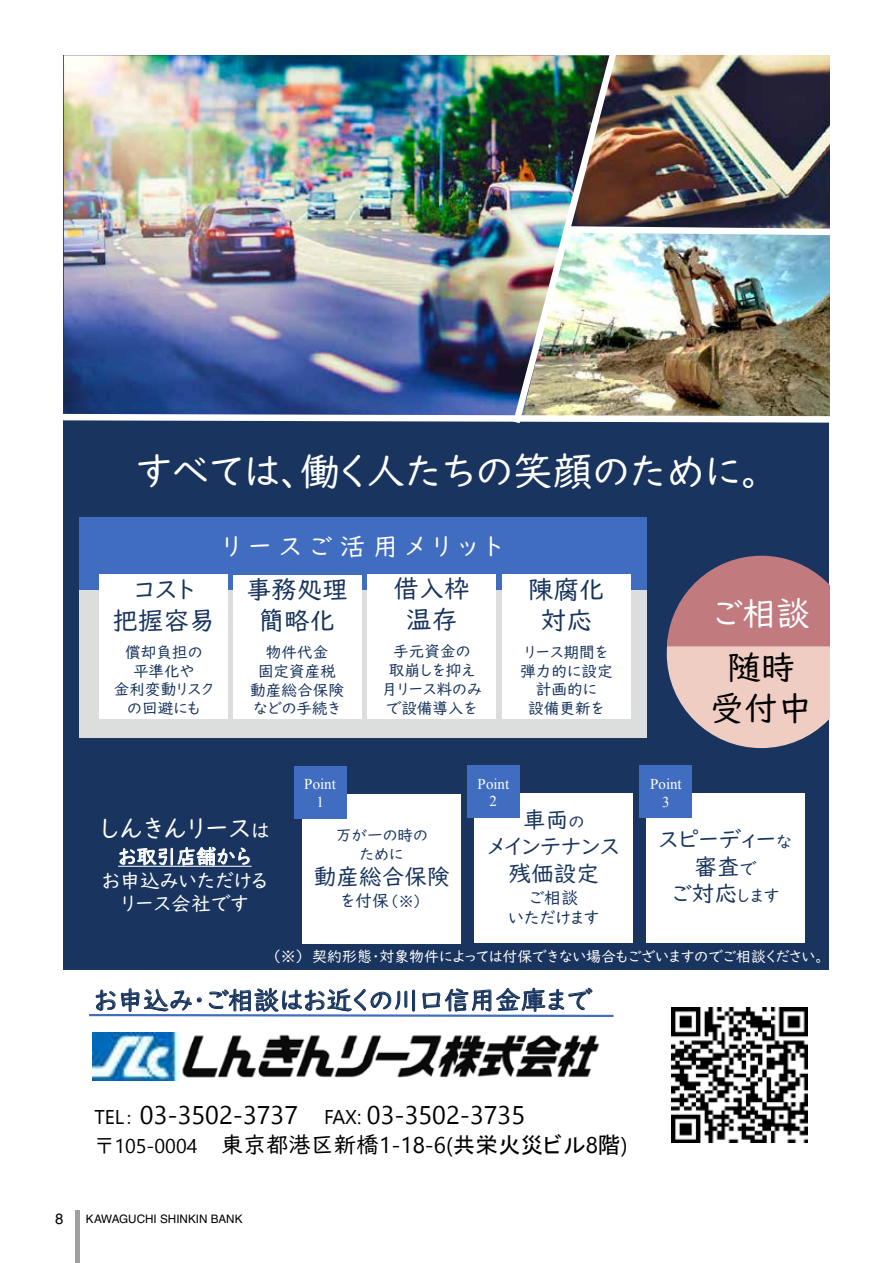
<style>
.page{position:relative;width:893px;height:1263px;background:#fff}
.page>*{position:absolute;margin:0;border:0;box-sizing:border-box;transform-origin:0 0}
.t1{font:39.6px "UD Digi Kyokasho NK R";color:#fff}
.t2{font:34.05px/40.8px "UD Digi Kyokasho NK R";color:#000;text-align:center}
.t3{font:34.05px "UD Digi Kyokasho NK R";color:#fff}
.t4{font:25.5px/30.6px "UD Digi Kyokasho NK R";color:#19355f;text-align:center}
.t5{font:25.5px "Segoe UI Historic";color:#000}
.t6{font:25.5px "UD Digi Kyokasho NK R";letter-spacing:.29em;color:#fff}
.t7{font:25.5px "UD Digi Kyokasho NK R";color:#fff}
.t8{font:22.65px/27.2px "UD Digi Kyokasho NK R";color:#19355f;text-align:center}
.t9{font:22.65px "Segoe UI Historic";color:#000}
.t10{font:19.95px/23.9px "UD Digi Kyokasho NK R";color:#fff;text-align:center}
.t11{font:16.95px/20.4px "UD Digi Kyokasho NK R";color:#19355f;text-align:center}
.t12{font:15.6px/18.8px "UD Digi Kyokasho NK R";color:#19355f;text-align:center}
.t13{font:15px "UD Digi Kyokasho NK R";letter-spacing:-.005em;color:#fff}
.t14{font:15px/17.9px "Times New Roman";color:#fff;text-align:center}
.t15{font:14.85px "Helvetica LT Std";color:#000}
.t16{font:11.7px "Helvetica LT Std";color:#000}
.s1{font-size:19.95px}
.s2{font-size:15px}
.s3{font-size:16.95px}
.s4{font-family:"MS P Gothic";font-size:19.95px}
.s5{font-family:"UD Digi Kyokasho NK R";font-size:19.95px}
.s6{font-family:"UD Digi Kyokasho NK R"}
.s7{font-family:"MS P Gothic"}
</style>
<div class="page">
<div style="left:64px;top:55px;width:765px;height:1106px;background:#19355f"></div>
<div style="left:64px;top:970px;width:765px;height:191px;background:#fff"></div>
<img style="left:64px;top:55px;width:765px;height:369px">
<div style="left:79px;top:518px;width:567px;height:220px;background:#dcdddd"></div>
<div style="left:79px;top:517px;width:567px;height:72px;background:#416dc1"></div>
<div style="left:646px;top:793px;width:159px;height:150px;background:#fff"></div>
<svg style="left:118px;top:866px;width:134px;height:1px"></svg>
<svg style="left:89px;top:1014px;width:525px;height:3px;background:#7293d0"></svg>
<div style="left:100px;top:575px;width:128px;height:144px;background:#fff"></div>
<div style="left:233px;top:575px;width:128px;height:144px;background:#fff"></div>
<div style="left:368px;top:574px;width:128px;height:144px;background:#fff"></div>
<div style="left:502px;top:575px;width:128px;height:144px;background:#fff"></div>
<div style="left:474px;top:793px;width:159px;height:150px;background:#fff"></div>
<div style="left:467px;top:766px;width:52px;height:52px;background:#416dc1"></div>
<div style="left:302px;top:795px;width:159px;height:149px;background:#fff"></div>
<img style="left:93px;top:1032px;width:85px;height:48px">
<div style="left:640px;top:766px;width:52px;height:52px;background:#416dc1"></div>
<div style="left:294px;top:766px;width:52px;height:53px;background:#416dc1"></div>
<img style="left:672px;top:1007px;width:135px;height:135px">
<img style="left:182px;top:1034px;width:418px;height:44px">
<svg style="left:667px;top:556px;width:162px;height:192px"></svg>
<hr style="left:75px;top:1210px;width:4px;height:53px;background:#9fa0a0">
<h1 class="t1" style="left:137px;top:449px;width:625px">すべては、働く人たちの笑顔のために。</h1>
<h3 class="t4" style="left:113px;top:574px;width:104px">コスト<br>把握容易</h3>
<p class="t12" style="left:114px;top:643px;width:101px">償却負担の<br>平準化や<br>金利変動リスクの回避にも</p>
<h3 class="t6" style="left:222px;top:531px;width:281px">リースご活用メリット</h3>
<h3 class="t4" style="left:246px;top:575px;width:104px">事務処理簡略化</h3>
<p class="t12" style="left:250px;top:643px;width:95px">物件代金<br>固定資産税動産総合保険などの手続き</p>
<h3 class="t4" style="left:393px;top:574px;width:78px">借入枠温存</h3>
<p class="t12" style="left:382px;top:642px;width:102px">手元資金の<br>取崩しを抑え月リース料のみで設備導入を</p>
<h3 class="t4" style="left:528px;top:574px;width:78px">陳腐化対応</h3>
<p class="t12" style="left:520px;top:643px;width:94px">リース期間を弾力的に設定計画的に<br>設備更新を</p>
<h3 class="t7" style="left:100px;top:814px;width:171px">しんきんリース<span class="s1">は</span></h3>
<p class="t10" style="left:102px;top:845px;width:167px">お取引店舗から<br>お申込みいただけるリース会社です</p>
<p class="t14" style="left:304px;top:775px;width:33px">Point<br>1</p>
<p class="t12" style="left:336px;top:826px;width:94px">万が一の時のために</p>
<h3 class="t8" style="left:314px;top:863px;width:137px">動産総合保険</h3>
<p class="t11" style="left:340px;top:891px;width:84px">を付保<span class="s2">（※）</span></p>
<p class="t14" style="left:478px;top:774px;width:33px">Point<br>2</p>
<h3 class="t8" style="left:488px;top:806px;width:134px">車両<span class="s3">の<br></span>メインテナンス残価設定</h3>
<p class="t11" style="left:508px;top:887px;width:92px">ご相談<br>いただけます</p>
<p class="t14" style="left:650px;top:774px;width:33px">Point<br>3</p>
<h2 class="t3" style="left:712px;top:594px;width:100px">ご相談</h2>
<h2 class="t2" style="left:710px;top:647px;width:104px">随時受付中</h2>
<h3 class="t8" style="left:659px;top:826px;width:135px">スピーディー<span class="s3">な</span>審査<span class="s3">で<br></span>ご対応<span class="s3">します</span></h3>
<p class="t13" style="left:271px;top:948px;width:553px">（※）契約形態・対象物件によっては付保できない場合もございますのでご相談ください。</p>
<h3 class="t4" style="left:94px;top:985px;width:500px">お申込み・ご相談はお近くの川口信用金庫まで</h3>
<h3 class="t5" style="left:95px;top:1100px;width:432px"><span class="s1">TEL</span><span class="s4">：</span> 03-3502-3737 <span class="s1">FAX:</span> 03-3502-3735</h3>
<h3 class="t9" style="left:95px;top:1132px;width:534px"><span class="s5">〒</span><span class="s1">105-0004</span> <span class="s6">東京都港区新橋</span>1-18-6(<span class="s7">共栄火災ビル</span>8<span class="s7">階</span>)</h3>
<p class="t15" style="left:55px;top:1210px;width:10px">8</p>
<p class="t16" style="left:86px;top:1212px;width:158px">KAWAGUCHI SHINKIN BANK</p>
</div>
